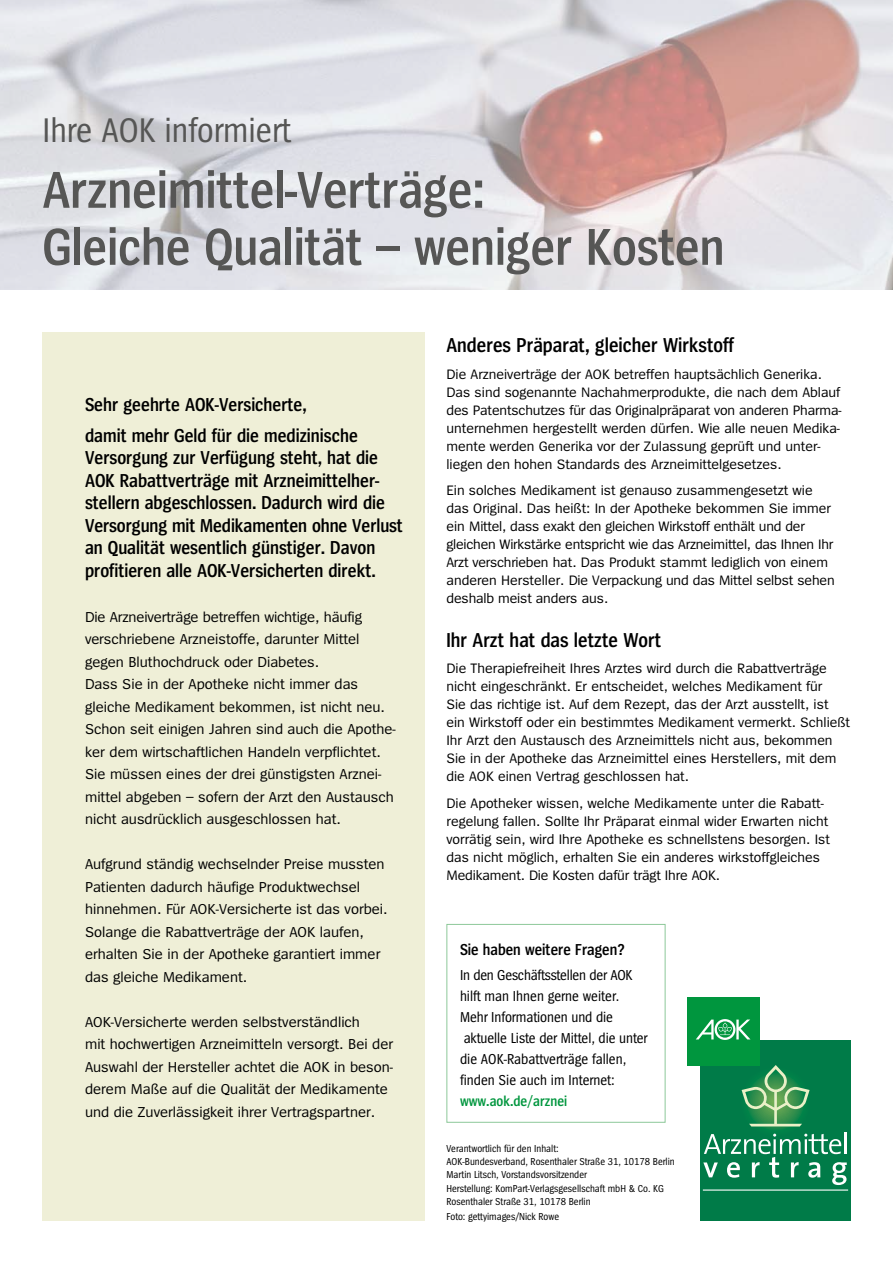
<style>
.page{position:relative;width:893px;height:1263px;background:#fff}
.page>*{position:absolute;margin:0;border:0;box-sizing:border-box;transform-origin:0 0}
.t1{font:600 54px/57px "Spiegel Cd";color:#565655}
.t2{font:35.7px "Spiegel Cd";color:#565655}
.t3{font:600 21px "Spiegel Cd";color:#000}
.t4{font:600 19.5px/22.5px "Spiegel Cd";color:#000}
.t5{font:600 16.5px "Spiegel Cd";color:#000}
.t6{font:15px/22.5px "Spiegel";color:#000}
.t7{font:15px/21px "Spiegel Cd";letter-spacing:-.005em;color:#000}
.t8{font:600 15px "Spiegel Cd";color:#00963e}
.t9{font:14.25px/18px "Spiegel";color:#000}
.t10{font:10.5px/12.8px "Spiegel Cd";color:#000}
</style>
<div class="page">
<div style="left:43px;top:332px;width:382px;height:888px;background:#efefd7"></div>
<div style="left:446px;top:924px;width:219px;height:199px;border:1px solid #8dc899"></div>
<img style="left:0;top:0;width:893px;height:289px">
<div style="left:700px;top:1040px;width:150px;height:180px;background:#007b48"></div>
<hr style="left:703px;top:1189px;width:145px;height:1px;background:#fff">
<svg style="left:703px;top:1059px;width:144px;height:126px"></svg>
<hr style="left:844px;top:1132px;width:2px;height:22px;background:#fff">
<div style="left:687px;top:997px;width:72px;height:69px;background:#00963e"></div>
<svg style="left:696px;top:1019px;width:54px;height:21px"></svg>
<h2 class="t2" style="left:43px;top:113px;width:250px">Ihre AOK informiert</h2>
<h1 class="t1" style="left:43px;top:163px;width:683px">Arzneimittel-Verträge:<br>Gleiche Qualität – weniger Kosten</h1>
<h3 class="t4" style="left:85px;top:389px;width:274px;line-height:31px">Sehr geehrte AOK-Versicherte,<br>damit mehr Geld für die medizinische</h3>
<p class="t4" style="left:85px;top:447px;width:319px">Versorgung zur Verfügung steht, hat die AOK Rabattverträge mit Arzneimittelher&shy;stellern abgeschlossen. Dadurch wird die Versorgung mit Medikamenten ohne Verlust an Qualität wesentlich günstiger. Davon profitieren alle AOK-Versicherten direkt.</p>
<p class="t6" style="left:85px;top:606px;width:312px">Die Arzneiverträge betreffen wichtige, häufig verschriebene Arzneistoffe, darunter Mittel gegen Bluthochdruck oder Diabetes.<br>Dass Sie in der Apotheke nicht immer das gleiche Medikament bekommen, ist nicht neu.<br>Schon seit einigen Jahren sind auch die Apothe&shy;ker dem wirtschaftlichen Handeln verpflichtet.<br>Sie müssen eines der drei günstigsten Arznei&shy;mittel abgeben – sofern der Arzt den Austausch nicht ausdrücklich ausgeschlossen hat.</p>
<p class="t6" style="left:85px;top:853px;width:304px">Aufgrund ständig wechselnder Preise mussten Patienten dadurch häufige Produktwechsel hinnehmen. Für AOK-Versicherte ist das vorbei.<br>Solange die Rabattverträge der AOK laufen, erhalten Sie in der Apotheke garantiert immer das gleiche Medikament.</p>
<p class="t6" style="left:85px;top:1011px;width:310px">AOK-Versicherte werden selbstverständlich<br>mit hochwertigen Arzneimitteln versorgt. Bei der Auswahl der Hersteller achtet die AOK in beson&shy;derem Maße auf die Qualität der Medikamente und die Zuverlässigkeit ihrer Vertragspartner.</p>
<h3 class="t3" style="left:446px;top:335px;width:289px">Anderes Präparat, gleicher Wirkstoff</h3>
<p class="t9" style="left:446px;top:365px;width:397px">Die Arzneiverträge der AOK betreffen hauptsächlich Generika.<br>Das sind sogenannte Nachahmerprodukte, die nach dem Ablauf des Patentschutzes für das Originalpräparat von anderen Pharma&shy;unternehmen hergestellt werden dürfen. Wie alle neuen Medika&shy;mente werden Generika vor der Zulassung geprüft und unter&shy;liegen den hohen Standards des Arzneimittelgesetzes.</p>
<p class="t9" style="left:446px;top:482px;width:390px">Ein solches Medikament ist genauso zusammengesetzt wie das Original. Das heißt: In der Apotheke bekommen Sie immer ein Mittel, dass exakt den gleichen Wirkstoff enthält und der gleichen Wirkstärke entspricht wie das Arzneimittel, das Ihnen Ihr Arzt verschrieben hat. Das Produkt stammt lediglich von einem anderen Hersteller. Die Verpackung und das Mittel selbst sehen deshalb meist anders aus.</p>
<h3 class="t3" style="left:446px;top:629px;width:216px">Ihr Arzt hat das letzte Wort</h3>
<p class="t9" style="left:446px;top:660px;width:405px">Die Therapiefreiheit Ihres Arztes wird durch die Rabattverträge nicht eingeschränkt. Er entscheidet, welches Medikament für<br>Sie das richtige ist. Auf dem Rezept, das der Arzt ausstellt, ist ein Wirkstoff oder ein bestimmtes Medikament vermerkt. Schließt Ihr Arzt den Austausch des Arzneimittels nicht aus, bekommen Sie in der Apotheke das Arzneimittel eines Herstellers, mit dem die AOK einen Vertrag geschlossen hat.</p>
<p class="t9" style="left:446px;top:794px;width:385px">Die Apotheker wissen, welche Medikamente unter die Rabatt&shy;regelung fallen. Sollte Ihr Präparat einmal wider Erwarten nicht vorrätig sein, wird Ihre Apotheke es schnellstens besorgen. Ist das nicht möglich, erhalten Sie ein anderes wirkstoffgleiches Medikament. Die Kosten dafür trägt Ihre AOK.</p>
<p class="t5" style="left:460px;top:941px;width:166px">Sie haben weitere Fragen?</p>
<p class="t7" style="left:460px;top:965px;width:189px">In den Geschäftsstellen der AOK hilft man Ihnen gerne weiter.<br>Mehr Informationen und die aktuelle Liste der Mittel, die unter die AOK-Rabattverträge fallen, finden Sie auch im Internet:</p>
<p class="t8" style="left:460px;top:1093px;width:109px">www.aok.de/arznei</p>
<p class="t10" style="left:446px;top:1142px;width:230px">Verantwortlich für den Inhalt:<br>AOK-Bundesverband, Rosenthaler Straße 31, 10178 Berlin<br>Martin Litsch, Vorstandsvorsitzender</p>
<p class="t10" style="left:446px;top:1183px;width:219px">Herstellung: KomPart-Verlagsgesellschaft mbH &amp; Co. KG<br>Rosenthaler Straße 31, 10178 Berlin</p>
<p class="t10" style="left:446px;top:1210px;width:114px">Foto: gettyimages/Nick Rowe</p>
</div>
